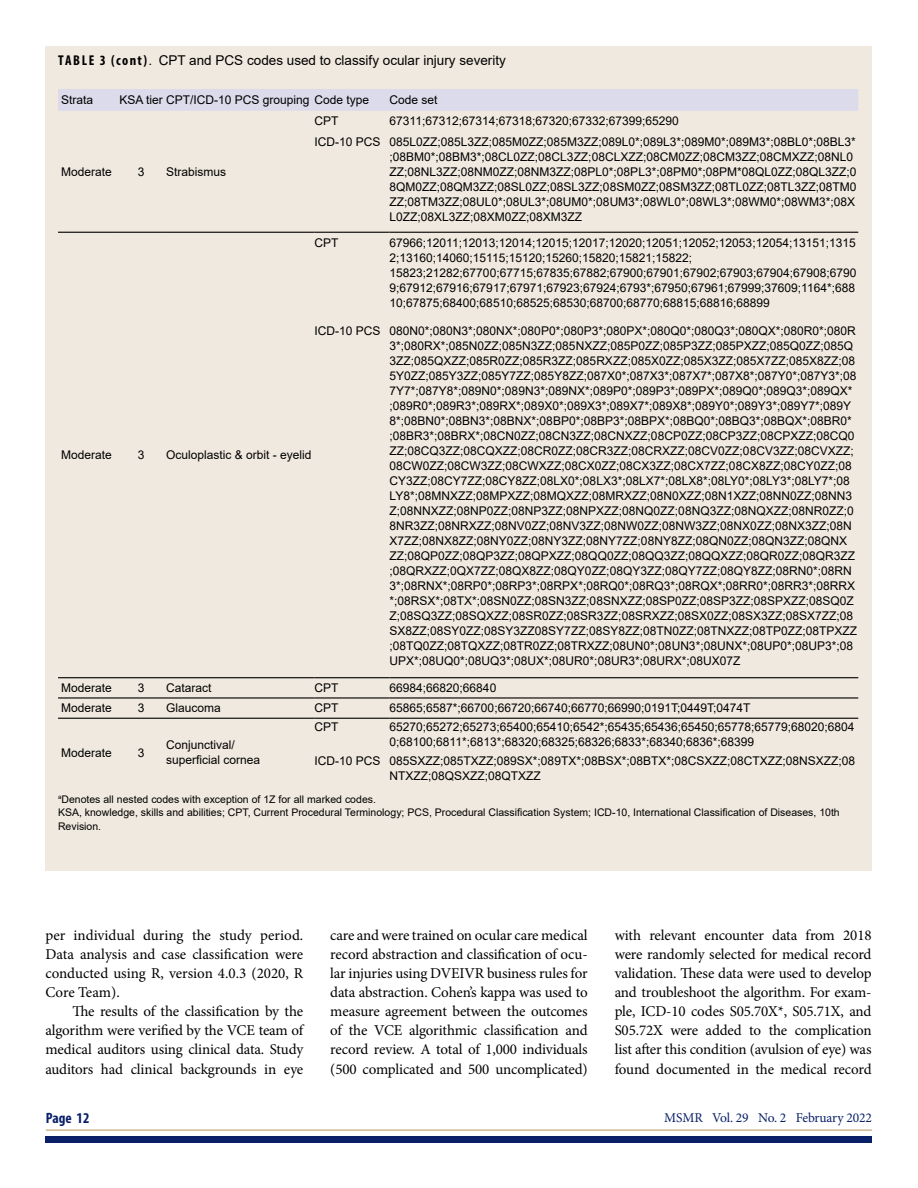
<style>
.page{position:relative;width:918px;height:1188px;background:#fff}
.page>*{position:absolute;margin:0;border:0;box-sizing:border-box;transform-origin:0 0}
.Body{font:15px/19px "Minion Pro";letter-spacing:-.01em;color:#000;text-align:justify}
.t1{font:700 condensed 15px "Myriad Pro";color:#092068}
.Table_Heads{font:13.5px "Arial";color:#000}
.t2{font:13.5px "Minion Pro";letter-spacing:-.01em;color:#092068}
.Table_Text{font:12px/15px "Arial";color:#000}
.Table_Text-2{font:10.5px/13.5px "Arial";color:#000}
.s1{font-family:"Myriad Pro";font-weight:700;font-stretch:condensed;font-size:14.25px}
</style>
<div class="page">
<div style="left:46px;top:1136px;width:826px;height:6px;background:#092068"></div>
<hr style="left:46px;top:1129px;width:826px;height:2px;background:#cfb691">
<div style="left:45px;top:46px;width:827px;height:824px;background:#f0e9df"></div>
<div style="left:58px;top:89px;width:800px;height:22px;background:#dbdbeb"></div>
<hr style="left:58px;top:232px;width:58px;height:1px;background:#000">
<hr style="left:116px;top:232px;width:50px;height:1px;background:#000">
<hr style="left:166px;top:232px;width:148px;height:1px;background:#000">
<hr style="left:314px;top:232px;width:76px;height:1px;background:#000">
<hr style="left:390px;top:232px;width:468px;height:1px;background:#000">
<hr style="left:58px;top:677px;width:58px;height:1px;background:#000">
<hr style="left:116px;top:677px;width:50px;height:1px;background:#000">
<hr style="left:166px;top:677px;width:148px;height:1px;background:#000">
<hr style="left:314px;top:677px;width:76px;height:1px;background:#000">
<hr style="left:390px;top:677px;width:468px;height:1px;background:#000">
<hr style="left:58px;top:697px;width:58px;height:2px;background:#000">
<hr style="left:116px;top:697px;width:50px;height:2px;background:#000">
<hr style="left:166px;top:697px;width:148px;height:2px;background:#000">
<hr style="left:314px;top:697px;width:76px;height:2px;background:#000">
<hr style="left:390px;top:697px;width:468px;height:2px;background:#000">
<hr style="left:58px;top:718px;width:58px;height:1px;background:#000">
<hr style="left:116px;top:718px;width:50px;height:1px;background:#000">
<hr style="left:166px;top:718px;width:148px;height:1px;background:#000">
<hr style="left:314px;top:718px;width:76px;height:1px;background:#000">
<hr style="left:390px;top:718px;width:468px;height:1px;background:#000">
<p class="Table_Heads" style="left:58px;top:51px;width:449px"><span class="s1">TABLE 3 (cont)</span>. CPT and PCS codes used to classify ocular injury severity</p>
<p class="Table_Text" style="left:61px;top:92px;width:34px">Strata</p>
<p class="Table_Text" style="left:119px;top:92px;width:251px">KSA tier CPT/ICD-10 PCS grouping Code type</p>
<p class="Table_Text" style="left:390px;top:92px;width:50px">Code set</p>
<p class="Table_Text" style="left:61px;top:164px;width:52px">Moderate</p>
<p class="Table_Text" style="left:138px;top:164px;width:8px">3</p>
<p class="Table_Text" style="left:166px;top:164px;width:62px">Strabismus</p>
<p class="Table_Text" style="left:314px;top:113px;width:25px">CPT</p>
<p class="Table_Text" style="left:390px;top:113px;width:291px">67311;67312;67314;67318;67320;67332;67399;65290</p>
<p class="Table_Text" style="left:314px;top:134px;width:68px">ICD-10 PCS</p>
<p class="Table_Text" style="left:390px;top:134px;width:468px">085L0ZZ;085L3ZZ;085M0ZZ;085M3ZZ;089L0*;089L3*;089M0*;089M3*;08BL0*;08BL3* ;08BM0*;08BM3*;08CL0ZZ;08CL3ZZ;08CLXZZ;08CM0ZZ;08CM3ZZ;08CMXZZ;08NL0<br>ZZ;08NL3ZZ;08NM0ZZ;08NM3ZZ;08PL0*;08PL3*;08PM0*;08PM*08QL0ZZ;08QL3ZZ;0<br>8QM0ZZ;08QM3ZZ;08SL0ZZ;08SL3ZZ;08SM0ZZ;08SM3ZZ;08TL0ZZ;08TL3ZZ;08TM0<br>ZZ;08TM3ZZ;08UL0*;08UL3*;08UM0*;08UM3*;08WL0*;08WL3*;08WM0*;08WM3*;08X L0ZZ;08XL3ZZ;08XM0ZZ;08XM3ZZ</p>
<p class="Table_Text" style="left:314px;top:236px;width:25px">CPT</p>
<p class="Table_Text" style="left:390px;top:236px;width:468px">67966;12011;12013;12014;12015;12017;12020;12051;12052;12053;12054;13151;1315<br>2;13160;14060;15115;15120;15260;15820;15821;15822;</p>
<p class="Table_Text" style="left:390px;top:266px;width:469px">15823;21282;67700;67715;67835;67882;67900;67901;67902;67903;67904;67908;6790<br>9;67912;67916;67917;67971;67923;67924;6793*;67950;67961;67999;37609;1164*;688<br>10;67875;68400;68510;68525;68530;68700;68770;68815;68816;68899</p>
<p class="Table_Text" style="left:314px;top:323px;width:68px">ICD-10 PCS</p>
<p class="Table_Text" style="left:390px;top:323px;width:469px">080N0*;080N3*;080NX*;080P0*;080P3*;080PX*;080Q0*;080Q3*;080QX*;080R0*;080R 3*;080RX*;085N0ZZ;085N3ZZ;085NXZZ;085P0ZZ;085P3ZZ;085PXZZ;085Q0ZZ;085Q 3ZZ;085QXZZ;085R0ZZ;085R3ZZ;085RXZZ;085X0ZZ;085X3ZZ;085X7ZZ;085X8ZZ;08<br>5Y0ZZ;085Y3ZZ;085Y7ZZ;085Y8ZZ;087X0*;087X3*;087X7*;087X8*;087Y0*;087Y3*;08<br>7Y7*;087Y8*;089N0*;089N3*;089NX*;089P0*;089P3*;089PX*;089Q0*;089Q3*;089QX* ;089R0*;089R3*;089RX*;089X0*;089X3*;089X7*;089X8*;089Y0*;089Y3*;089Y7*;089Y 8*;08BN0*;08BN3*;08BNX*;08BP0*;08BP3*;08BPX*;08BQ0*;08BQ3*;08BQX*;08BR0* ;08BR3*;08BRX*;08CN0ZZ;08CN3ZZ;08CNXZZ;08CP0ZZ;08CP3ZZ;08CPXZZ;08CQ0<br>ZZ;08CQ3ZZ;08CQXZZ;08CR0ZZ;08CR3ZZ;08CRXZZ;08CV0ZZ;08CV3ZZ;08CVXZZ; 08CW0ZZ;08CW3ZZ;08CWXZZ;08CX0ZZ;08CX3ZZ;08CX7ZZ;08CX8ZZ;08CY0ZZ;08<br>CY3ZZ;08CY7ZZ;08CY8ZZ;08LX0*;08LX3*;08LX7*;08LX8*;08LY0*;08LY3*;08LY7*;08<br>LY8*;08MNXZZ;08MPXZZ;08MQXZZ;08MRXZZ;08N0XZZ;08N1XZZ;08NN0ZZ;08NN3<br>Z;08NNXZZ;08NP0ZZ;08NP3ZZ;08NPXZZ;08NQ0ZZ;08NQ3ZZ;08NQXZZ;08NR0ZZ;0<br>8NR3ZZ;08NRXZZ;08NV0ZZ;08NV3ZZ;08NW0ZZ;08NW3ZZ;08NX0ZZ;08NX3ZZ;08N X7ZZ;08NX8ZZ;08NY0ZZ;08NY3ZZ;08NY7ZZ;08NY8ZZ;08QN0ZZ;08QN3ZZ;08QNX ZZ;08QP0ZZ;08QP3ZZ;08QPXZZ;08QQ0ZZ;08QQ3ZZ;08QQXZZ;08QR0ZZ;08QR3ZZ ;08QRXZZ;0QX7ZZ;08QX8ZZ;08QY0ZZ;08QY3ZZ;08QY7ZZ;08QY8ZZ;08RN0*;08RN 3*;08RNX*;08RP0*;08RP3*;08RPX*;08RQ0*;08RQ3*;08RQX*;08RR0*;08RR3*;08RRX *;08RSX*;08TX*;08SN0ZZ;08SN3ZZ;08SNXZZ;08SP0ZZ;08SP3ZZ;08SPXZZ;08SQ0Z Z;08SQ3ZZ;08SQXZZ;08SR0ZZ;08SR3ZZ;08SRXZZ;08SX0ZZ;08SX3ZZ;08SX7ZZ;08<br>SX8ZZ;08SY0ZZ;08SY3ZZ08SY7ZZ;08SY8ZZ;08TN0ZZ;08TNXZZ;08TP0ZZ;08TPXZZ ;08TQ0ZZ;08TQXZZ;08TR0ZZ;08TRXZZ;08UN0*;08UN3*;08UNX*;08UP0*;08UP3*;08<br>UPX*;08UQ0*;08UQ3*;08UX*;08UR0*;08UR3*;08URX*;08UX07Z</p>
<p class="Table_Text" style="left:61px;top:448px;width:52px">Moderate</p>
<p class="Table_Text" style="left:138px;top:448px;width:8px">3</p>
<p class="Table_Text" style="left:166px;top:448px;width:147px">Oculoplastic &amp; orbit - eyelid</p>
<p class="Table_Text" style="left:61px;top:680px;width:52px">Moderate</p>
<p class="Table_Text" style="left:138px;top:680px;width:8px">3</p>
<p class="Table_Text" style="left:166px;top:680px;width:47px">Cataract</p>
<p class="Table_Text" style="left:314px;top:680px;width:25px">CPT</p>
<p class="Table_Text" style="left:390px;top:680px;width:108px">66984;66820;66840</p>
<p class="Table_Text" style="left:61px;top:701px;width:52px">Moderate</p>
<p class="Table_Text" style="left:138px;top:701px;width:8px">3</p>
<p class="Table_Text" style="left:166px;top:701px;width:56px">Glaucoma</p>
<p class="Table_Text" style="left:314px;top:701px;width:25px">CPT</p>
<p class="Table_Text" style="left:390px;top:701px;width:362px">65865;6587*;66700;66720;66740;66770;66990;0191T;0449T;0474T</p>
<p class="Table_Text" style="left:61px;top:745px;width:52px">Moderate</p>
<p class="Table_Text" style="left:138px;top:745px;width:8px">3</p>
<p class="Table_Text" style="left:314px;top:719px;width:25px">CPT</p>
<p class="Table_Text" style="left:390px;top:719px;width:467px">65270;65272;65273;65400;65410;6542*;65435;65436;65450;65778;65779;68020;6804<br>0;68100;6811*;6813*;68320;68325;68326;6833*;68340;6836*;68399</p>
<p class="Table_Text" style="left:314px;top:753px;width:68px">ICD-10 PCS</p>
<p class="Table_Text" style="left:390px;top:753px;width:467px">085SXZZ;085TXZZ;089SX*;089TX*;08BSX*;08BTX*;08CSXZZ;08CTXZZ;08NSXZZ;08<br>NTXZZ;08QSXZZ;08QTXZZ</p>
<p class="Table_Text-2" style="left:58px;top:792px;width:319px"><sup>a</sup>Denotes all nested codes with exception of 1Z for all marked codes.</p>
<p class="Table_Text-2" style="left:58px;top:806px;width:783px">KSA, knowledge, skills and abilities; CPT, Current Procedural Terminology; PCS, Procedural Classification System; ICD-10, International Classification of Diseases, 10th<br>Revision.</p>
<p class="Table_Text" style="left:166px;top:737px;width:70px">Conjunctival/</p>
<p class="Table_Text" style="left:166px;top:752px;width:96px">superficial cornea</p>
<p class="Body" style="left:45px;top:925px;width:259px">per individual during the study period.<br>Data analysis and case classification were conducted using R, version 4.0.3 (2020, R Core Team).</p>
<p class="Body" style="left:45px;top:1002px;width:259px;text-indent:27px">The results of the classification by the algorithm were verified by the VCE team of medical auditors using clinical data. Study auditors had clinical backgrounds in eye</p>
<p class="Body" style="left:330px;top:925px;width:259px">care and were trained on ocular care medical record abstraction and classification of ocu&shy;lar injuries using DVEIVR business rules for data abstraction. Cohen’s kappa was used to measure agreement between the outcomes of the VCE algorithmic classification and record review. A total of 1,000 individuals (500 complicated and 500 uncomplicated)</p>
<p class="Body" style="left:615px;top:925px;width:258px">with relevant encounter data from 2018 were randomly selected for medical record validation. These data were used to develop and troubleshoot the algorithm. For exam&shy;ple, ICD-10 codes S05.70X*, S05.71X, and S05.72X were added to the complication list after this condition (avulsion of eye) was found documented in the medical record</p>
<p class="t1" style="left:46px;top:1109px;width:45px">Page 12</p>
<p class="t2" style="left:664px;top:1109px;width:210px">MSMR Vol. 29 No. 2 February 2022</p>
</div>
